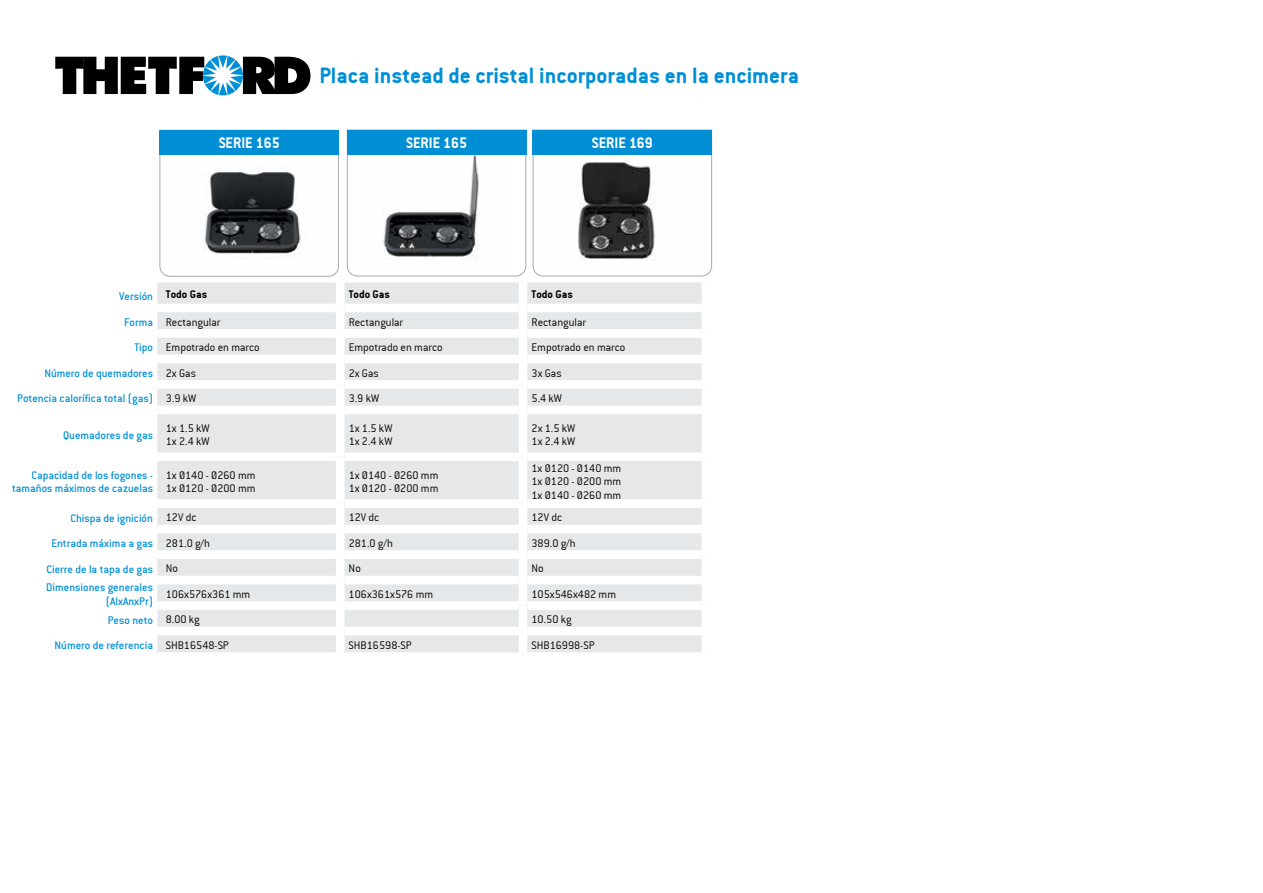
<style>
.page{position:relative;width:1263px;height:893px;background:#fff}
.page>*{position:absolute;margin:0;border:0;box-sizing:border-box;transform-origin:0 0}
.t1{font:700 24px "Conduit IT Cbold";color:#008fd5}
.t2{font:700 16.5px "Conduit IT Cbold";color:#fff;scale:.95 1}
.t3{font:300 12px/13.5px "Conduit IT Clight";color:#000}
.t4{font:500 12px/13.5px "Conduit IT Cmedium";color:#008fd5;text-align:right}
.t5{font:700 12px "Conduit IT Cbold";color:#000}
.s1{font-family:"Conduit IT Cmedium";font-weight:500;color:#008fd5}
.s2{font-family:"Conduit IT Clight";font-weight:300;color:#000}
</style>
<div class="page">
<div style="left:157px;top:282px;width:545px;height:370px;background:#e6e7e8"></div>
<div style="left:157px;top:304px;width:179px;height:8px;background:#fff"></div>
<div style="left:344px;top:304px;width:175px;height:8px;background:#fff"></div>
<div style="left:527px;top:304px;width:175px;height:8px;background:#fff"></div>
<div style="left:157px;top:329px;width:179px;height:9px;background:#fff"></div>
<div style="left:344px;top:329px;width:175px;height:9px;background:#fff"></div>
<div style="left:527px;top:329px;width:175px;height:9px;background:#fff"></div>
<div style="left:157px;top:355px;width:179px;height:8px;background:#fff"></div>
<div style="left:344px;top:355px;width:175px;height:8px;background:#fff"></div>
<div style="left:527px;top:355px;width:175px;height:8px;background:#fff"></div>
<div style="left:157px;top:380px;width:179px;height:9px;background:#fff"></div>
<div style="left:344px;top:380px;width:175px;height:9px;background:#fff"></div>
<div style="left:527px;top:380px;width:175px;height:9px;background:#fff"></div>
<div style="left:157px;top:406px;width:179px;height:8px;background:#fff"></div>
<div style="left:344px;top:406px;width:175px;height:8px;background:#fff"></div>
<div style="left:527px;top:406px;width:175px;height:8px;background:#fff"></div>
<div style="left:157px;top:452px;width:179px;height:9px;background:#fff"></div>
<div style="left:344px;top:452px;width:175px;height:9px;background:#fff"></div>
<div style="left:527px;top:452px;width:175px;height:9px;background:#fff"></div>
<div style="left:157px;top:499px;width:179px;height:9px;background:#fff"></div>
<div style="left:344px;top:499px;width:175px;height:9px;background:#fff"></div>
<div style="left:527px;top:499px;width:175px;height:9px;background:#fff"></div>
<div style="left:157px;top:525px;width:179px;height:8px;background:#fff"></div>
<div style="left:344px;top:525px;width:175px;height:8px;background:#fff"></div>
<div style="left:527px;top:525px;width:175px;height:8px;background:#fff"></div>
<div style="left:157px;top:550px;width:179px;height:9px;background:#fff"></div>
<div style="left:344px;top:550px;width:175px;height:9px;background:#fff"></div>
<div style="left:527px;top:550px;width:175px;height:9px;background:#fff"></div>
<div style="left:157px;top:576px;width:179px;height:8px;background:#fff"></div>
<div style="left:344px;top:576px;width:175px;height:8px;background:#fff"></div>
<div style="left:527px;top:576px;width:175px;height:8px;background:#fff"></div>
<div style="left:157px;top:601px;width:179px;height:9px;background:#fff"></div>
<div style="left:344px;top:601px;width:175px;height:9px;background:#fff"></div>
<div style="left:527px;top:601px;width:175px;height:9px;background:#fff"></div>
<div style="left:157px;top:627px;width:179px;height:8px;background:#fff"></div>
<div style="left:344px;top:627px;width:175px;height:8px;background:#fff"></div>
<div style="left:527px;top:627px;width:175px;height:8px;background:#fff"></div>
<div style="left:336px;top:282px;width:8px;height:26px;background:#fff"></div>
<div style="left:519px;top:282px;width:8px;height:26px;background:#fff"></div>
<div style="left:336px;top:308px;width:8px;height:25px;background:#fff"></div>
<div style="left:519px;top:308px;width:8px;height:25px;background:#fff"></div>
<div style="left:336px;top:333px;width:8px;height:26px;background:#fff"></div>
<div style="left:519px;top:333px;width:8px;height:26px;background:#fff"></div>
<div style="left:336px;top:359px;width:8px;height:25px;background:#fff"></div>
<div style="left:519px;top:359px;width:8px;height:25px;background:#fff"></div>
<div style="left:336px;top:384px;width:8px;height:26px;background:#fff"></div>
<div style="left:519px;top:384px;width:8px;height:26px;background:#fff"></div>
<div style="left:336px;top:410px;width:8px;height:47px;background:#fff"></div>
<div style="left:519px;top:410px;width:8px;height:47px;background:#fff"></div>
<div style="left:336px;top:457px;width:8px;height:47px;background:#fff"></div>
<div style="left:519px;top:457px;width:8px;height:47px;background:#fff"></div>
<div style="left:336px;top:504px;width:8px;height:25px;background:#fff"></div>
<div style="left:519px;top:504px;width:8px;height:25px;background:#fff"></div>
<div style="left:336px;top:529px;width:8px;height:26px;background:#fff"></div>
<div style="left:519px;top:529px;width:8px;height:26px;background:#fff"></div>
<div style="left:336px;top:555px;width:8px;height:25px;background:#fff"></div>
<div style="left:519px;top:555px;width:8px;height:25px;background:#fff"></div>
<div style="left:336px;top:580px;width:8px;height:26px;background:#fff"></div>
<div style="left:519px;top:580px;width:8px;height:26px;background:#fff"></div>
<div style="left:336px;top:606px;width:8px;height:25px;background:#fff"></div>
<div style="left:519px;top:606px;width:8px;height:25px;background:#fff"></div>
<div style="left:336px;top:631px;width:8px;height:21px;background:#fff"></div>
<div style="left:519px;top:631px;width:8px;height:21px;background:#fff"></div>
<svg style="left:532px;top:129px;width:180px;height:148px"></svg>
<svg style="left:55px;top:55px;width:255px;height:40px"></svg>
<svg style="left:159px;top:130px;width:180px;height:147px"></svg>
<div style="left:160px;top:130px;width:179px;height:25px;background:#008fd5"></div>
<svg style="left:347px;top:129px;width:179px;height:148px"></svg>
<div style="left:347px;top:130px;width:179px;height:24px;background:#008fd5"></div>
<div style="left:533px;top:130px;width:179px;height:24px;background:#008fd5"></div>
<h1 class="t1" style="left:319px;top:62px;width:481px">Placa instead de cristal incorporadas en la encimera</h1>
<h2 class="t2" style="left:219px;top:134px;width:66px">SERIE 165</h2>
<h2 class="t2" style="left:406px;top:133px;width:66px">SERIE 165</h2>
<h2 class="t2" style="left:592px;top:133px;width:66px">SERIE 169</h2>
<p class="t4" style="left:119px;top:290px;width:90px">Versión <sup>Todo</sup> <sup>Gas</sup></p>
<p class="t5" style="left:349px;top:288px;width:43px">Todo Gas</p>
<p class="t5" style="left:531px;top:288px;width:43px">Todo Gas</p>
<p class="t3" style="left:124px;top:315px;width:98px"><span class="s1">Forma</span> Rectangular</p>
<p class="t3" style="left:349px;top:315px;width:56px">Rectangular</p>
<p class="t3" style="left:531px;top:315px;width:56px">Rectangular</p>
<p class="t3" style="left:134px;top:341px;width:127px"><span class="s1">Tipo</span> Empotrado en marco</p>
<p class="t3" style="left:349px;top:341px;width:95px">Empotrado en marco</p>
<p class="t3" style="left:531px;top:341px;width:95px">Empotrado en marco</p>
<p class="t4" style="left:44px;top:366px;width:153px">Número de quemadores <span class="s2">2x Gas</span></p>
<p class="t3" style="left:349px;top:366px;width:32px">2x Gas</p>
<p class="t3" style="left:531px;top:366px;width:32px">3x Gas</p>
<p class="t4" style="left:17px;top:392px;width:181px">Potencia calorífica total (gas) <span class="s2">3.9 kW</span></p>
<p class="t3" style="left:349px;top:392px;width:32px">3.9 kW</p>
<p class="t3" style="left:531px;top:392px;width:32px">5.4 kW</p>
<p class="t4" style="left:63px;top:428px;width:91px">Quemadores de gas</p>
<p class="t3" style="left:166px;top:421px;width:45px">1x 1.5 kW<br>1x 2.4 kW</p>
<p class="t3" style="left:349px;top:421px;width:45px">1x 1.5 kW<br>1x 2.4 kW</p>
<p class="t3" style="left:531px;top:421px;width:45px">2x 1.5 kW<br>1x 2.4 kW</p>
<p class="t4" style="left:12px;top:468px;width:143px">Capacidad de los fogones - tamaños máximos de cazuelas</p>
<p class="t3" style="left:166px;top:468px;width:91px">1x Ø140 - Ø260 mm<br>1x Ø120 - Ø200 mm</p>
<p class="t3" style="left:349px;top:468px;width:91px">1x Ø140 - Ø260 mm<br>1x Ø120 - Ø200 mm</p>
<p class="t3" style="left:531px;top:461px;width:91px;text-align:justify">1x Ø120 - Ø140 mm 1x Ø120 - Ø200 mm 1x Ø140 - Ø260 mm</p>
<p class="t4" style="left:71px;top:511px;width:127px">Chispa de ignición <span class="s2">12V dc</span></p>
<p class="t3" style="left:349px;top:511px;width:32px">12V dc</p>
<p class="t3" style="left:531px;top:511px;width:32px">12V dc</p>
<p class="t4" style="left:51px;top:536px;width:160px">Entrada máxima a gas <span class="s2">281.0 g/h</span></p>
<p class="t3" style="left:349px;top:536px;width:46px">281.0 g/h</p>
<p class="t3" style="left:531px;top:536px;width:46px">389.0 g/h</p>
<p class="t4" style="left:46px;top:562px;width:133px">Cierre de la tapa de gas <span class="s2">No</span></p>
<p class="t3" style="left:349px;top:562px;width:14px">No</p>
<p class="t3" style="left:531px;top:562px;width:14px">No</p>
<p class="t4" style="left:46px;top:581px;width:108px">Dimensiones generales (AlxAnxPr)</p>
<p class="t3" style="left:166px;top:587px;width:86px">106x576x361 mm</p>
<p class="t3" style="left:349px;top:587px;width:86px">106x361x576 mm</p>
<p class="t3" style="left:531px;top:587px;width:86px">105x546x482 mm</p>
<p class="t4" style="left:108px;top:613px;width:93px">Peso neto <span class="s2">8.00 kg</span></p>
<p class="t3" style="left:531px;top:613px;width:42px">10.50 kg</p>
<p class="t4" style="left:55px;top:638px;width:176px">Número de referencia <span class="s2">SHB16548-SP</span></p>
<p class="t3" style="left:349px;top:638px;width:64px">SHB16598-SP</p>
<p class="t3" style="left:531px;top:638px;width:64px">SHB16998-SP</p>
</div>
